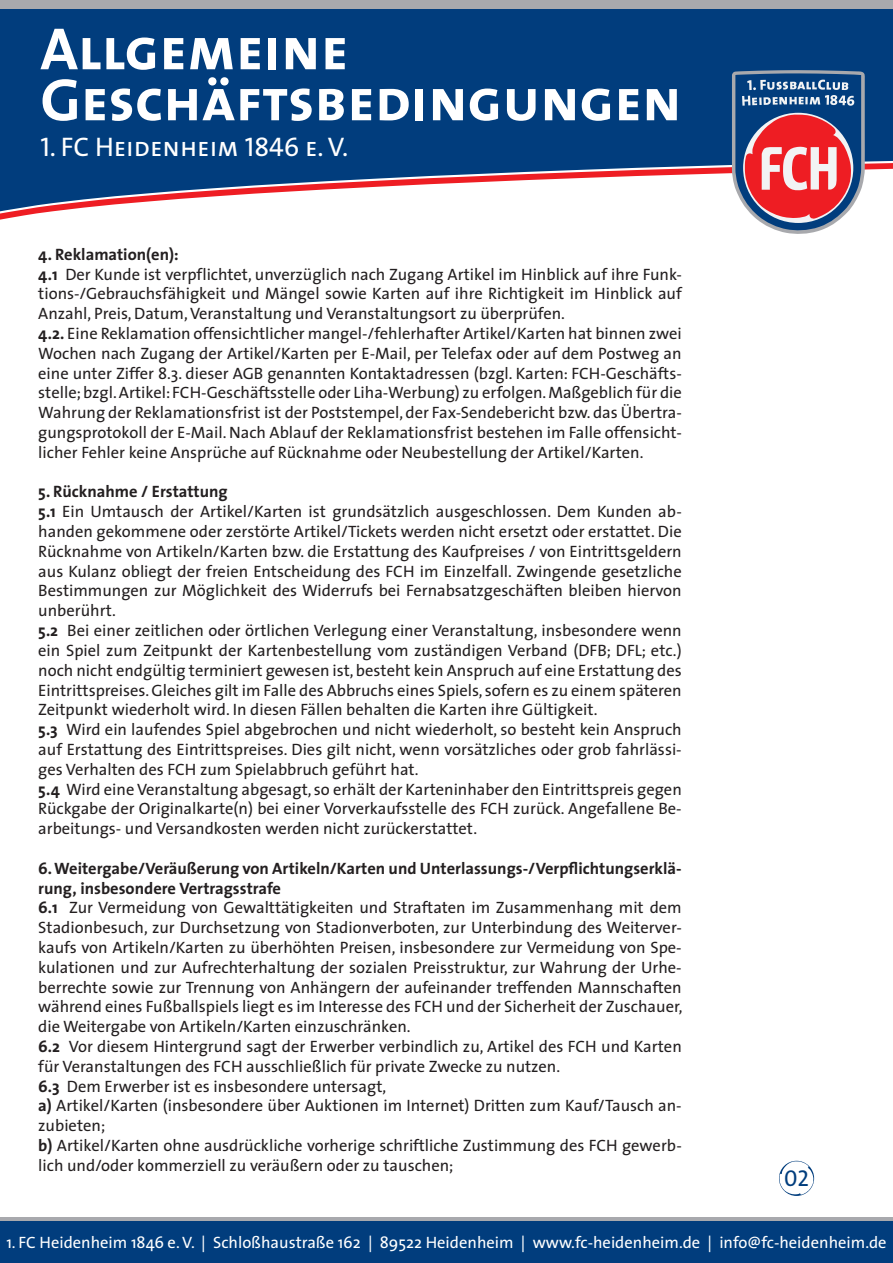
<style>
.page{position:relative;width:893px;height:1263px;background:#fff}
.page>*{position:absolute;margin:0;border:0;box-sizing:border-box;transform-origin:0 0}
.t1{font:60px/51px "The Sans Bold Caps";color:#fff}
.t2{font:27px "The Sans Caps";color:#fff}
.t3{font:22.95px "The Sans Caps";color:#013d7d}
.t4{font:16.5px/19.8px "The Sans";color:#231f20}
.t5{font:16.5px "The Sans";color:#fff}
.s1{font-weight:700}
</style>
<div class="page">
<svg style="left:0;top:211px;width:55px;height:9px"></svg>
<svg style="left:0;top:9px;width:893px;height:202px;background:#235189"></svg>
<svg style="left:732px;top:70px;width:133px;height:164px"></svg>
<div style="left:0;top:0;width:893px;height:9px;background:#a8a9ad"></div>
<svg style="left:0;top:1217px;width:893px;height:5px;background:#8693a3"></svg>
<div style="left:0;top:1222px;width:893px;height:41px;background:#013d7d"></div>
<svg style="left:779px;top:1161px;width:35px;height:35px"></svg>
<h1 class="t1" style="left:40px;top:22px;width:643px">Allgemeine<br>Geschäftsbedingungen</h1>
<h2 class="t2" style="left:40px;top:124px;width:309px">1. FC Heidenheim 1846 e. V.</h2>
<p class="t4" style="left:38px;top:244px;width:645px"><span class="s1">4. Reklamation(en):<br>4.1</span> Der Kunde ist verpflichtet, unverzüglich nach Zugang Artikel im Hinblick auf ihre Funk&shy;tions-/Gebrauchsfähigkeit und Mängel sowie Karten auf ihre Richtigkeit im Hinblick auf Anzahl, Preis, Datum, Veranstaltung und Veranstaltungsort zu überprüfen.<br><span class="s1">4.2.</span> Eine Reklamation offensichtlicher mangel-/fehlerhafter Artikel/Karten hat binnen zwei Wochen nach Zugang der Artikel/Karten per E-Mail, per Telefax oder auf dem Postweg an eine unter Ziffer 8.3. dieser AGB genannten Kontaktadressen (bzgl. Karten: FCH-Geschäfts&shy;stelle; bzgl. Artikel: FCH-Geschäftsstelle oder Liha-Werbung) zu erfolgen. Maßgeblich für die Wahrung der Reklamationsfrist ist der Poststempel, der Fax-Sendebericht bzw. das Übertra&shy;gungsprotokoll der E-Mail. Nach Ablauf der Reklamationsfrist bestehen im Falle offensicht&shy;licher Fehler keine Ansprüche auf Rücknahme oder Neubestellung der Artikel/Karten.</p>
<p class="t4" style="left:38px;top:481px;width:645px"><span class="s1">5. Rücknahme / Erstattung<br>5.1</span> Ein Umtausch der Artikel/Karten ist grundsätzlich ausgeschlossen. Dem Kunden ab&shy;handen gekommene oder zerstörte Artikel/Tickets werden nicht ersetzt oder erstattet. Die Rücknahme von Artikeln/Karten bzw. die Erstattung des Kaufpreises / von Eintrittsgeldern aus Kulanz obliegt der freien Entscheidung des FCH im Einzelfall. Zwingende gesetzliche Bestimmungen zur Möglichkeit des Widerrufs bei Fernabsatzgeschäften bleiben hiervon unberührt.<br><span class="s1">5.2</span> Bei einer zeitlichen oder örtlichen Verlegung einer Veranstaltung, insbesondere wenn ein Spiel zum Zeitpunkt der Kartenbestellung vom zuständigen Verband (DFB; DFL; etc.) noch nicht endgültig terminiert gewesen ist, besteht kein Anspruch auf eine Erstattung des Eintrittspreises. Gleiches gilt im Falle des Abbruchs eines Spiels, sofern es zu einem späteren Zeitpunkt wiederholt wird. In diesen Fällen behalten die Karten ihre Gültigkeit.<br><span class="s1">5.3</span> Wird ein laufendes Spiel abgebrochen und nicht wiederholt, so besteht kein Anspruch auf Erstattung des Eintrittspreises. Dies gilt nicht, wenn vorsätzliches oder grob fahrlässi&shy;ges Verhalten des FCH zum Spielabbruch geführt hat.<br><span class="s1">5.4</span> Wird eine Veranstaltung abgesagt, so erhält der Karteninhaber den Eintrittspreis gegen Rückgabe der Originalkarte(n) bei einer Vorverkaufsstelle des FCH zurück. Angefallene Be&shy;arbeitungs- und Versandkosten werden nicht zurückerstattet.</p>
<p class="t4" style="left:38px;top:858px;width:646px"><span class="s1">6. Weitergabe/Veräußerung von Artikeln/Karten und Unterlassungs-/Verpflichtungserklä&shy;rung, insbesondere Vertragsstrafe<br>6.1</span> Zur Vermeidung von Gewalttätigkeiten und Straftaten im Zusammenhang mit dem Stadionbesuch, zur Durchsetzung von Stadionverboten, zur Unterbindung des Weiterver&shy;kaufs von Artikeln/Karten zu überhöhten Preisen, insbesondere zur Vermeidung von Spe&shy;kulationen und zur Aufrechterhaltung der sozialen Preisstruktur, zur Wahrung der Urhe&shy;berrechte sowie zur Trennung von Anhängern der aufeinander treffenden Mannschaften während eines Fußballspiels liegt es im Interesse des FCH und der Sicherheit der Zuschauer, die Weitergabe von Artikeln/Karten einzuschränken.<br><span class="s1">6.2</span> Vor diesem Hintergrund sagt der Erwerber verbindlich zu, Artikel des FCH und Karten für Veranstaltungen des FCH ausschließlich für private Zwecke zu nutzen.<br><span class="s1">6.3</span> Dem Erwerber ist es insbesondere untersagt,<br><span class="s1">a)</span> Artikel/Karten (insbesondere über Auktionen im Internet) Dritten zum Kauf/Tausch an&shy;zubieten;<br><span class="s1">b)</span> Artikel/Karten ohne ausdrückliche vorherige schriftliche Zustimmung des FCH gewerb&shy;lich und/oder kommerziell zu veräußern oder zu tauschen;</p>
<h3 class="t3" style="left:784px;top:1159px;width:26px">02</h3>
<p class="t5" style="left:6px;top:1228px;width:882px">1. FC Heidenheim 1846 e. V. | Schloßhaustraße 162 | 89522 Heidenheim | www.fc-heidenheim.de | info@fc-heidenheim.de</p>
</div>
